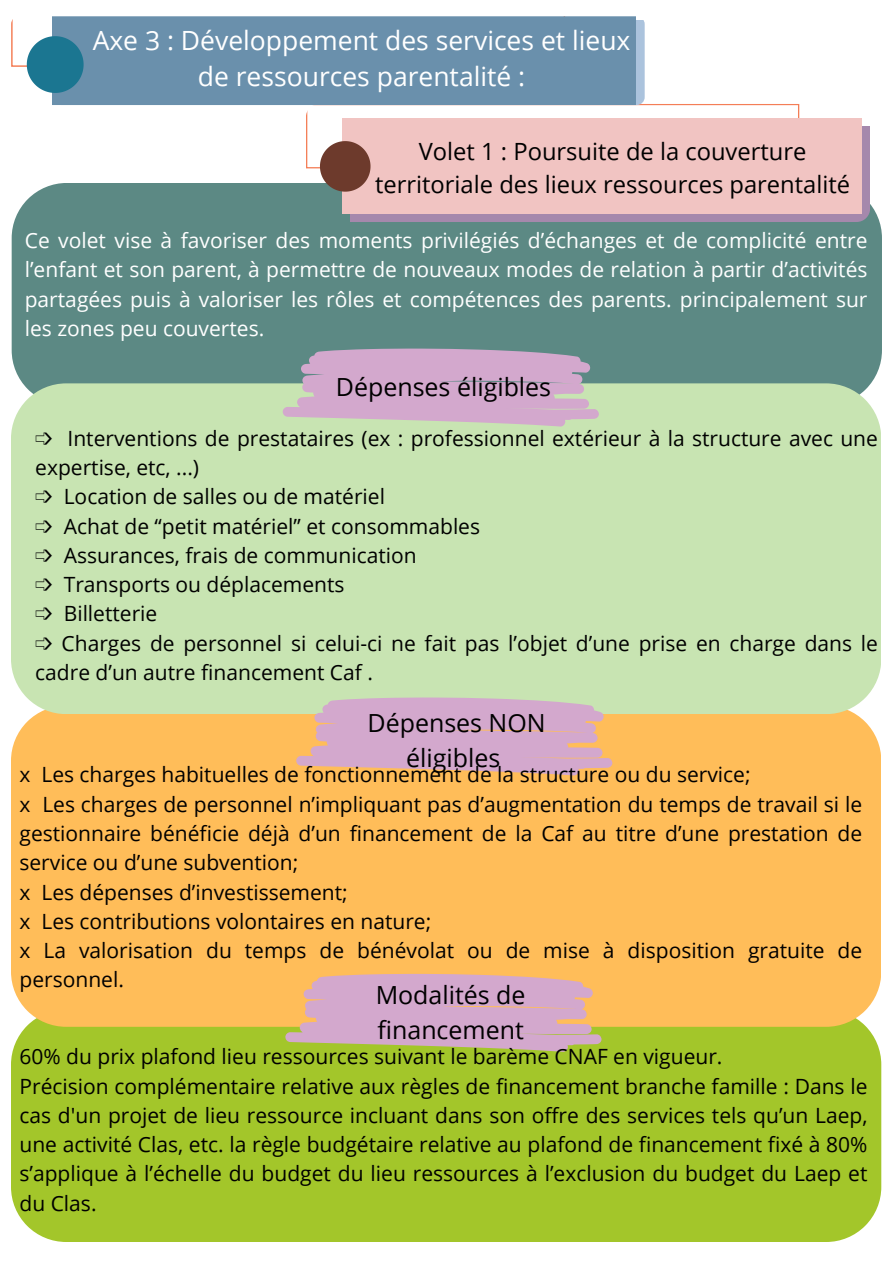
<style>
.page{position:relative;width:894px;height:1264px;background:#fff}
.page>*{position:absolute;margin:0;border:0;box-sizing:border-box;transform-origin:0 0}
.t1{font:26.4px/36px "Open Sans";color:#fff;text-align:center}
.t2{font:24.9px/34.8px "Open Sans";color:#000;text-align:center}
.t3{font:23.7px/32.2px "Open Sans";color:#000;text-align:center}
.t4{font:21px/29.2px "Open Sans";color:#000}
.t5{font:21px/29.2px "Open Sans";color:#fff;text-align:justify}
.s1{font-family:"Free Serif"}
</style>
<div class="page">
<div style="left:12px;top:183px;width:869px;height:200px;background:#5c8984"></div>
<div style="left:306px;top:104px;width:493px;height:64px;border:1px solid #f47e57"></div>
<div style="left:350px;top:127px;width:519px;height:95px;background:#a588ac"></div>
<div style="left:342px;top:119px;width:519px;height:95px;background:#f1c4c2"></div>
<svg style="left:320px;top:141px;width:50px;height:51px;background:#83584d"></svg>
<div style="left:52px;top:16px;width:583px;height:89px;background:#6a90ac"></div>
<svg style="left:11px;top:16px;width:554px;height:77px;background:#6d94ae"></svg>
<div style="left:11px;top:1026px;width:869px;height:215px;background:#a3c62a"></div>
<div style="left:11px;top:714px;width:869px;height:312px;background:#ffbd59"></div>
<div style="left:11px;top:383px;width:869px;height:331px;background:#c8e4b2"></div>
<svg style="left:282px;top:348px;width:317px;height:79px;background:#c6acc3"></svg>
<svg style="left:296px;top:697px;width:316px;height:78px;background:#d8aeba"></svg>
<svg style="left:285px;top:973px;width:316px;height:79px;background:#d4adb0"></svg>
<h1 class="t1" style="left:93px;top:22px;width:539px">Axe 3 : Développement des services et lieux de ressources parentalité :</h1>
<p class="t3" style="left:375px;top:135px;width:476px">Volet 1 : Poursuite de la couverture territoriale des lieux ressources parentalité</p>
<p class="t5" style="left:25px;top:225px;width:844px">Ce volet vise à favoriser des moments privilégiés d’échanges et de complicité entre l’enfant et son parent, à permettre de nouveaux modes de relation à partir d’activités partagées puis à valoriser les rôles et compétences des parents. principalement sur les zones peu couvertes.</p>
<p class="t2" style="left:336px;top:369px;width:217px">Dépenses éligibles</p>
<h2 class="t4" style="left:35px;top:423px;width:844px"><span class="s1">➩</span> Interventions de prestataires (ex : professionnel extérieur à la structure avec une expertise, etc, ...)</h2>
<p class="t4" style="left:35px;top:481px;width:351px"><span class="s1">➩</span> Location de salles ou de matériel</p>
<p class="t4" style="left:35px;top:511px;width:446px"><span class="s1">➩</span> Achat de “petit matériel” et consommables</p>
<h1 class="t4" style="left:35px;top:540px;width:383px"><span class="s1">➩</span> Assurances, frais de communication</h1>
<p class="t4" style="left:35px;top:569px;width:311px"><span class="s1">➩</span> Transports ou déplacements</p>
<p class="t4" style="left:35px;top:598px;width:124px"><span class="s1">➩</span> Billetterie</p>
<p class="t4" style="left:35px;top:628px;width:844px"><span class="s1">➩</span> Charges de personnel si celui-ci ne fait pas l’objet d’une prise en charge dans le cadre d’un autre financement Caf .</p>
<p class="t2" style="left:367px;top:705px;width:180px">Dépenses NON éligibles</p>
<p class="t4" style="left:19px;top:759px;width:732px">x Les charges habituelles de fonctionnement de la structure ou du service;</p>
<p class="t4" style="left:19px;top:789px;width:844px;text-align:justify">x Les charges de personnel n’impliquant pas d’augmentation du temps de travail si le gestionnaire bénéficie déjà d’un financement de la Caf au titre d’une prestation de service ou d’une subvention;</p>
<p class="t4" style="left:19px;top:876px;width:330px">x Les dépenses d’investissement;</p>
<p class="t4" style="left:19px;top:906px;width:413px">x Les contributions volontaires en nature;</p>
<h1 class="t4" style="left:19px;top:935px;width:844px">x La valorisation du temps de bénévolat ou de mise à disposition gratuite de personnel.</h1>
<p class="t2" style="left:375px;top:976px;width:151px;text-align:left">Modalités de financement</p>
<p class="t4" style="left:19px;top:1041px;width:704px">60% du prix plafond lieu ressources suivant le barème CNAF en vigueur.</p>
<p class="t4" style="left:19px;top:1070px;width:849px;text-align:justify">Précision complémentaire relative aux règles de financement branche famille : Dans le cas d'un projet de lieu ressource incluant dans son offre des services tels qu’un Laep, une activité Clas, etc. la règle budgétaire relative au plafond de financement fixé à 80% s’applique à l’échelle du budget du lieu ressources à l’exclusion du budget du Laep et du Clas.</p>
</div>
